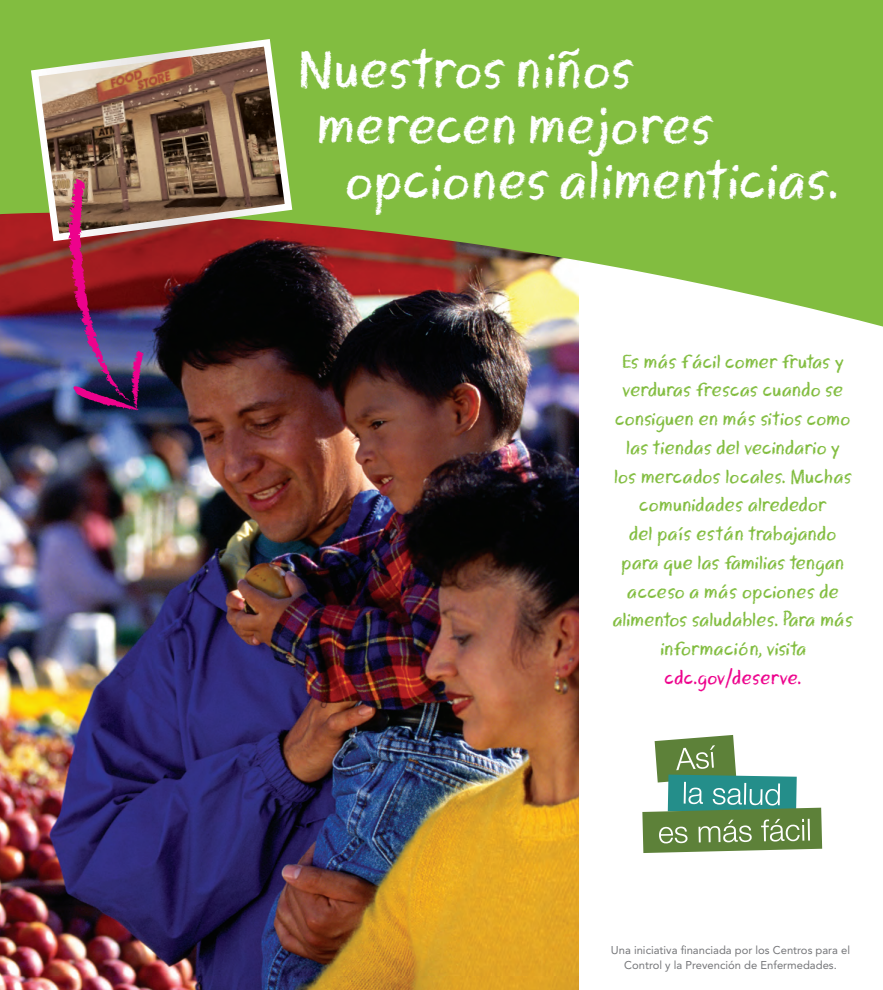
<style>
.page{position:relative;width:883px;height:990px;background:#fff}
.page>*{position:absolute;margin:0;border:0;box-sizing:border-box;transform-origin:0 0}
.t1{font:500 48.75px "CBC Evelyn";letter-spacing:-.02em;color:#fff}
.t2{font:500 17.5px/28.8px "CBC Evelyn";letter-spacing:-.025em;color:#82bd40;text-align:center}
.t3{font:500 17.5px "CBC Evelyn";letter-spacing:-.02em;color:#ed028c}
.t4{font:11.25px/15px "Avenir";color:#757679;text-align:center}
.s1{font-style:italic;font-size:26.25px}
</style>
<div class="page">
<img style="left:0;top:331px;width:578px;height:659px">
<svg style="left:0;top:0;width:883px;height:331px;background:#84a647"></svg>
<svg style="left:27px;top:35px;width:269px;height:210px;background:#907e58"></svg>
<img style="left:68px;top:179px;width:76px;height:232px">
<svg style="left:642px;top:735px;width:180px;height:118px"></svg>
<h1 class="t1" style="left:297px;top:40px;width:339px">Nuestros niños</h1>
<h1 class="t1" style="left:316px;top:95px;width:400px">merecen mejores</h1>
<h1 class="t1" style="left:344px;top:151px;width:496px">opciones alimenticias.</h1>
<p class="t2" style="left:612px;top:348px;width:243px">Es más fácil comer frutas y verduras frescas cuando se consiguen en más sitios como las tiendas del vecindario y los mercados locales. Muchas comunidades alrededor<br>del país están trabajando para que las familias tengan acceso a más opciones de alimentos saludables. Para más información, visita</p>
<p class="t3" style="left:664px;top:667px;width:138px">cdc.gov<span class="s1">l</span>deserve.</p>
<p class="t4" style="left:611px;top:942px;width:241px">Una iniciativa financiada por los Centros para el<br>Control y la Prevención de Enfermedades.</p>
</div>
